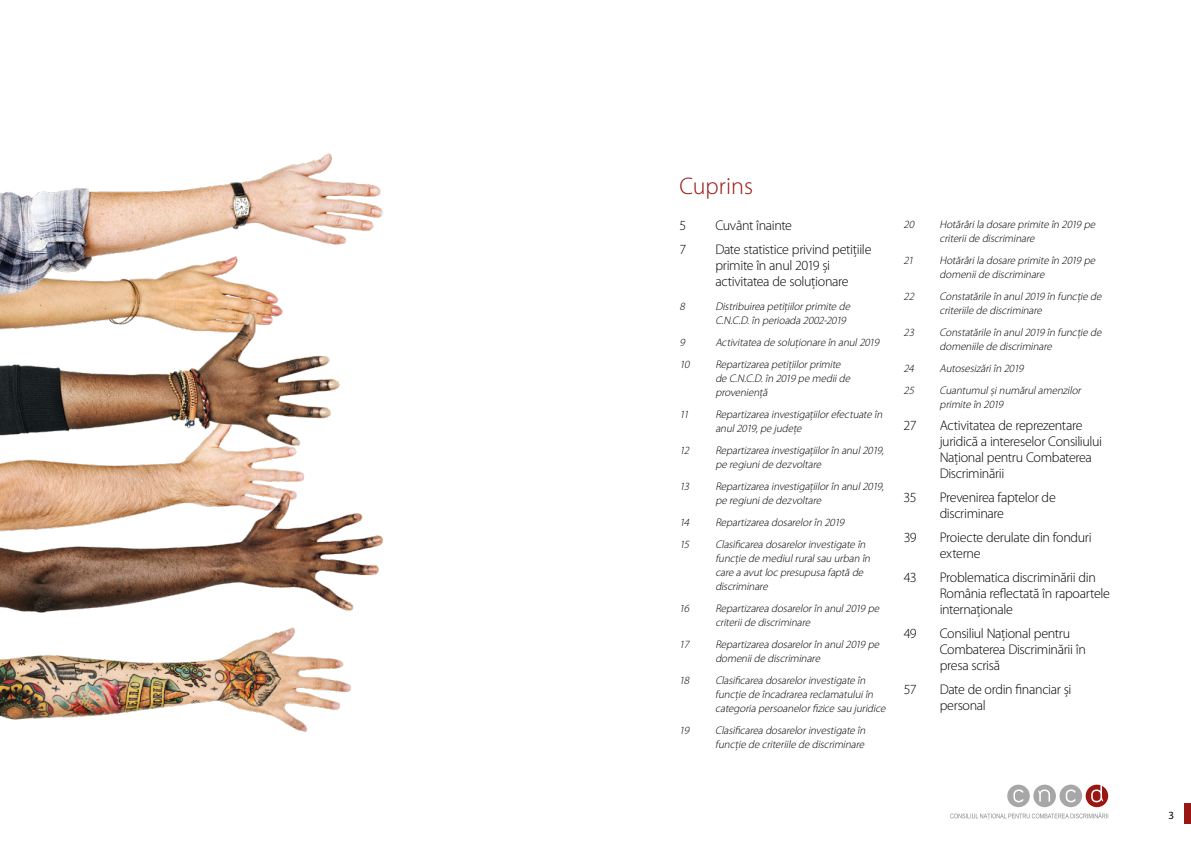
<style>
.page{position:relative;width:1191px;height:842px;background:#fff}
.page>*{position:absolute;margin:0;border:0;box-sizing:border-box;transform-origin:0 0}
.t1{font:300 24px "Myriad Pro";color:#9a1612}
.t2{font:300 14px/16px "Myriad Pro";letter-spacing:-.025em;color:#000}
.t3{font:italic 300 11px/14px "Myriad Pro";letter-spacing:.005em;color:#000}
.t4{font:11px "Myriad Pro";color:#000}
</style>
<div class="page">
<svg style="left:950px;top:785px;width:158px;height:35px"></svg>
<div style="left:1184px;top:803px;width:7px;height:21px;background:#9a1612"></div>
<img style="left:0;top:153px;width:384px;height:579px">
<h1 class="t1" style="left:679px;top:172px;width:75px">Cuprins</h1>
<p class="t2" style="left:679px;top:217px;width:8px">5</p>
<p class="t2" style="left:715px;top:217px;width:78px">Cuvânt înainte</p>
<p class="t2" style="left:679px;top:241px;width:8px">7</p>
<p class="t2" style="left:715px;top:241px;width:158px">Date statistice privind petițiile primite în anul 2019 și activitatea de soluționare</p>
<p class="t3" style="left:679px;top:299px;width:9px">8</p>
<p class="t3" style="left:715px;top:299px;width:139px">Distribuirea petițiilorprimite de<br>C.N.C.D.în perioada 2002-2019</p>
<p class="t3" style="left:679px;top:335px;width:9px">9</p>
<p class="t3" style="left:715px;top:335px;width:168px">Activitatea de soluționare în anul2019</p>
<p class="t3" style="left:679px;top:357px;width:14px">10</p>
<p class="t3" style="left:715px;top:357px;width:139px">Repartizarea petițiilorprimite de C.N.C.D.în 2019 pe mediide proveniență</p>
<p class="t3" style="left:679px;top:407px;width:13px">11</p>
<p class="t3" style="left:715px;top:407px;width:171px">Repartizarea investigaţiilorefectuate în anul2019,pe judeţe</p>
<p class="t3" style="left:679px;top:443px;width:14px">12</p>
<p class="t3" style="left:715px;top:443px;width:172px">Repartizarea investigaţiilorîn anul2019, pe regiunide dezvoltare</p>
<p class="t3" style="left:679px;top:479px;width:14px">13</p>
<p class="t3" style="left:715px;top:479px;width:172px">Repartizarea investigaţiilorîn anul2019, pe regiunide dezvoltare</p>
<p class="t3" style="left:679px;top:515px;width:14px">14</p>
<p class="t3" style="left:715px;top:515px;width:133px">Repartizarea dosarelorîn 2019</p>
<p class="t3" style="left:679px;top:537px;width:14px">15</p>
<p class="t3" style="left:715px;top:537px;width:159px">Clasificarea dosarelorinvestigate în funcție de mediulruralsau urban în care a avutloc presupusa faptă de discriminare</p>
<p class="t3" style="left:679px;top:601px;width:14px">16</p>
<p class="t3" style="left:715px;top:601px;width:168px">Repartizarea dosarelorîn anul2019 pe criteriide discriminare</p>
<p class="t3" style="left:679px;top:637px;width:14px">17</p>
<p class="t3" style="left:715px;top:637px;width:168px">Repartizarea dosarelorîn anul2019 pe domeniide discriminare</p>
<p class="t3" style="left:679px;top:673px;width:14px">18</p>
<p class="t3" style="left:715px;top:673px;width:174px">Clasificarea dosarelorinvestigate în funcţie de încadrarea reclamatuluiîn categoria persoanelorfizice sau juridice</p>
<p class="t3" style="left:679px;top:723px;width:14px">19</p>
<p class="t3" style="left:715px;top:723px;width:154px">Clasificarea dosarelorinvestigate în funcție de criteriile de discriminare</p>
<p class="t3" style="left:903px;top:217px;width:15px">20</p>
<p class="t3" style="left:939px;top:217px;width:160px">Hotărârila dosare primite în 2019 pe criteriide discriminare</p>
<p class="t3" style="left:903px;top:253px;width:14px">21</p>
<p class="t3" style="left:939px;top:253px;width:160px">Hotărârila dosare primite în 2019 pe domeniide discriminare</p>
<p class="t3" style="left:903px;top:289px;width:15px">22</p>
<p class="t3" style="left:939px;top:289px;width:166px">Constatările în anul2019 în funcție de criteriile de discriminare</p>
<p class="t3" style="left:903px;top:325px;width:15px">23</p>
<p class="t3" style="left:939px;top:325px;width:166px">Constatările în anul2019 în funcție de domeniile de discriminare</p>
<p class="t3" style="left:903px;top:361px;width:14px">24</p>
<p class="t3" style="left:939px;top:361px;width:88px">Autosesizăriîn 2019</p>
<p class="t3" style="left:903px;top:383px;width:15px">25</p>
<p class="t3" style="left:939px;top:383px;width:145px">Cuantumulșinumărulamenzilor primite în 2019</p>
<p class="t2" style="left:903px;top:417px;width:14px">27</p>
<p class="t2" style="left:939px;top:417px;width:164px">Activitatea de reprezentare juridică a intereselor Consiliului<br>Național pentru Combaterea<br>Discriminării</p>
<p class="t2" style="left:903px;top:489px;width:14px">35</p>
<p class="t2" style="left:939px;top:489px;width:118px">Prevenirea faptelor de discriminare</p>
<p class="t2" style="left:903px;top:529px;width:14px">39</p>
<p class="t2" style="left:939px;top:529px;width:153px">Proiecte derulate din fonduri externe</p>
<p class="t2" style="left:903px;top:569px;width:14px">43</p>
<p class="t2" style="left:939px;top:569px;width:172px">Problematica discriminării din<br>România reflectată în rapoartele internaționale</p>
<p class="t2" style="left:903px;top:625px;width:14px">49</p>
<p class="t2" style="left:939px;top:625px;width:148px">Consiliul Național pentru<br>Combaterea Discriminării în presa scrisă</p>
<p class="t2" style="left:903px;top:681px;width:15px">57</p>
<p class="t2" style="left:939px;top:681px;width:133px">Date de ordin financiar și personal</p>
<p class="t4" style="left:1168px;top:808px;width:7px">3</p>
</div>
